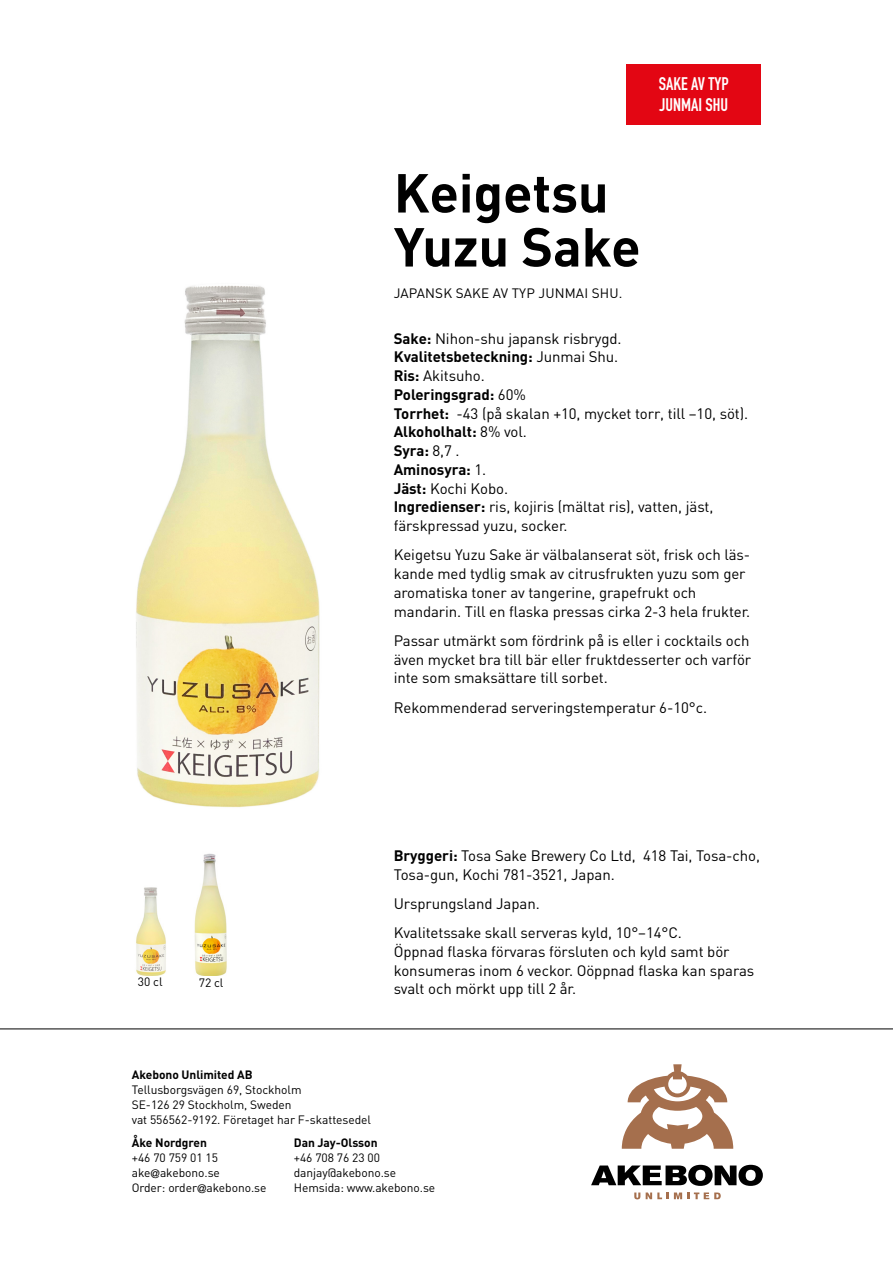
<style>
.page{position:relative;width:893px;height:1263px;background:#fff}
.page>*{position:absolute;margin:0;border:0;box-sizing:border-box;transform-origin:0 0}
.Namn_sake_2_rader{font:700 54px/54px "DIN";letter-spacing:-.005em;color:#000}
.t1{font:700 18px "DIN Condensed";color:#fff}
.Brödtext{font:15px/18.8px "DIN";letter-spacing:-.005em;color:#000}
.Typo_1_bröd{font:15px/18.8px "DIN";letter-spacing:-.005em;color:#000}
.Typo_1_bröd-2{font:700 15px "DIN";letter-spacing:-.005em;color:#000}
.Saketyp{font:13.5px "DIN";letter-spacing:.01em;color:#000}
.Typo_1_bröd-3{font:12px "DIN";letter-spacing:-.005em;color:#000}
.Typo_1_bröd-4{font:700 12px "DIN";letter-spacing:-.005em;color:#000}
.s1{font-weight:700}
.s2{font-weight:400}
.s3{font-family:"Helvetica Neue LT Pro"}
</style>
<div class="page">
<hr style="left:0;top:1029px;width:893px;height:1px;background:#000">
<svg style="left:591px;top:1165px;width:172px;height:21px"></svg>
<svg style="left:634px;top:1192px;width:6px;height:7px"></svg>
<svg style="left:646px;top:1192px;width:75px;height:7px"></svg>
<svg style="left:622px;top:1064px;width:111px;height:85px"></svg>
<img style="left:136px;top:887px;width:30px;height:89px">
<div style="left:626px;top:64px;width:135px;height:61px;background:#e30613"></div>
<img style="left:136px;top:285px;width:184px;height:522px">
<img style="left:194px;top:853px;width:33px;height:123px">
<p class="t1" style="left:659px;top:71px;width:71px">SAKE AV TYP</p>
<p class="t1" style="left:659px;top:93px;width:70px">JUNMAI SHU</p>
<p class="Namn_sake_2_rader" style="left:394px;top:164px;width:248px">Keigetsu<br>Yuzu Sake</p>
<p class="Saketyp" style="left:394px;top:285px;width:230px">JAPANSK SAKE AV TYP JUNMAI SHU.</p>
<p class="Typo_1_bröd-3" style="left:138px;top:974px;width:26px">30 cl</p>
<p class="Typo_1_bröd-3" style="left:199px;top:975px;width:26px">72 cl</p>
<p class="Typo_1_bröd" style="left:394px;top:328px;width:229px"><span class="s1">Sake:</span> Nihon-shu japansk risbrygd.</p>
<p class="Typo_1_bröd-2" style="left:394px;top:347px;width:226px">Kvalitetsbeteckning: <span class="s2">Junmai Shu.</span></p>
<p class="Typo_1_bröd" style="left:394px;top:366px;width:93px"><span class="s1">Ris:</span> Akitsuho.</p>
<p class="Typo_1_bröd-2" style="left:394px;top:385px;width:134px">Poleringsgrad: <span class="s2">60%</span></p>
<p class="Typo_1_bröd" style="left:394px;top:403px;width:356px"><span class="s1">Torrhet:</span> -43 (på skalan +10, mycket torr, till –10, söt).</p>
<p class="Typo_1_bröd-2" style="left:394px;top:422px;width:135px">Alkoholhalt: <span class="s2">8% vol.</span></p>
<p class="Typo_1_bröd-2" style="left:394px;top:441px;width:67px">Syra: <span class="s2">8,7 .</span></p>
<p class="Typo_1_bröd-2" style="left:394px;top:460px;width:94px">Aminosyra: <span class="s2">1.</span></p>
<p class="Typo_1_bröd" style="left:394px;top:478px;width:116px"><span class="s1">Jäst:</span> Kochi Kobo.</p>
<p class="Typo_1_bröd" style="left:394px;top:497px;width:321px"><span class="s1">Ingredienser:</span> ris, kojiris (mältat ris), vatten, jäst, färskpressad yuzu, socker.</p>
<p class="Brödtext" style="left:394px;top:545px;width:358px">Keigetsu Yuzu Sake är välbalanserat söt, frisk och läs&shy;kande med tydlig smak av citrusfrukten yuzu som ger aromatiska toner av tangerine, grapefrukt och mandarin. Till en flaska pressas cirka 2-3 hela frukter.</p>
<p class="Brödtext" style="left:394px;top:631px;width:359px;text-align:justify">Passar utmärkt som fördrink på is eller i cocktails och även mycket bra till bär eller fruktdesserter och varför inte som smaksättare till sorbet.</p>
<p class="Brödtext" style="left:394px;top:697px;width:315px">Rekommenderad serveringstemperatur 6-10°c.</p>
<p class="Brödtext" style="left:394px;top:846px;width:368px"><span class="s1">Bryggeri:</span> Tosa Sake Brewery Co Ltd, 418 Tai, Tosa-cho,<br>Tosa-gun, Kochi 781-3521, Japan.</p>
<p class="Brödtext" style="left:394px;top:894px;width:147px">Ursprungsland Japan.</p>
<p class="Typo_1_bröd" style="left:394px;top:923px;width:362px">Kvalitetssake skall serveras kyld, 10°–14°C.<br>Öppnad flaska förvaras försluten och kyld samt bör konsumeras inom 6 veckor. Oöppnad flaska kan sparas svalt och mörkt upp till 2 år.</p>
<p class="Typo_1_bröd-4" style="left:132px;top:1067px;width:122px">Akebono Unlimited AB</p>
<p class="Typo_1_bröd-3" style="left:132px;top:1082px;width:171px">Tellusborgsvägen 69, Stockholm</p>
<p class="Typo_1_bröd-3" style="left:132px;top:1097px;width:161px">SE-126 29 Stockholm, Sweden</p>
<p class="Typo_1_bröd-3" style="left:132px;top:1112px;width:241px">vat 556562-9192. Företaget har F-skattesedel</p>
<p class="Typo_1_bröd-4" style="left:132px;top:1134px;width:77px">Åke Nordgren</p>
<p class="Typo_1_bröd-4" style="left:294px;top:1134px;width:85px">Dan Jay-Olsson</p>
<p class="Typo_1_bröd-3" style="left:132px;top:1150px;width:88px">+46 70 759 01 15</p>
<p class="Typo_1_bröd-3" style="left:294px;top:1150px;width:88px">+46 708 76 23 00</p>
<p class="Typo_1_bröd-3" style="left:132px;top:1165px;width:90px">ake<span class="s3">@</span>akebono.se</p>
<p class="Typo_1_bröd-3" style="left:294px;top:1165px;width:104px">danjay@akebono.se</p>
<p class="Typo_1_bröd-3" style="left:132px;top:1180px;width:136px">Order: order<span class="s3">@</span>akebono.se</p>
<p class="Typo_1_bröd-3" style="left:294px;top:1180px;width:143px">Hemsida: www.akebono.se</p>
</div>
